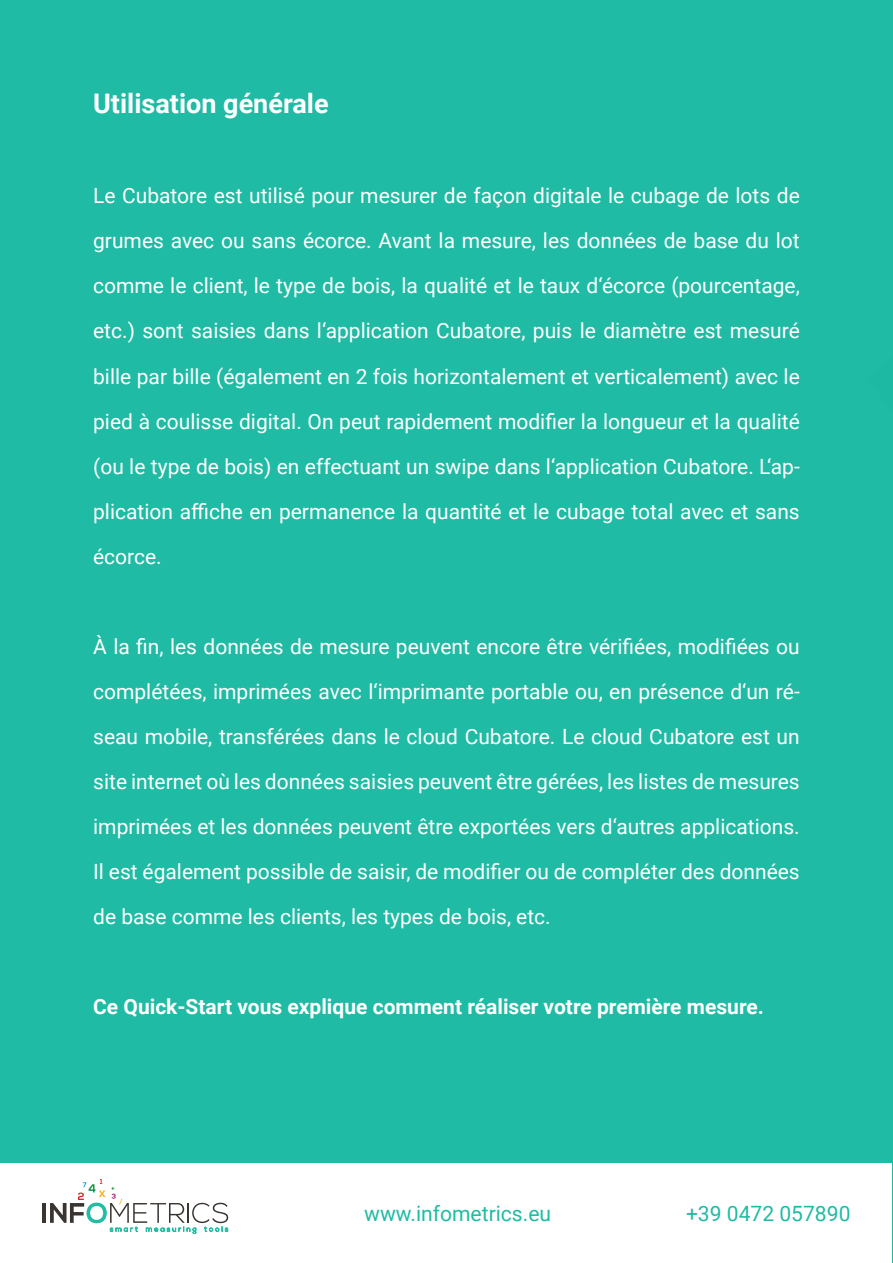
<style>
.page{position:relative;width:893px;height:1263px;background:#fff}
.page>*{position:absolute;margin:0;border:0;box-sizing:border-box;transform-origin:0 0}
.t1{font:700 27px "Roboto";color:#fff}
.t2{font:21.15px "Roboto";color:#1fbba4}
.t3{font:21px/45px "Roboto";color:#fff;text-align:justify}
.t4{font:700 21px "Roboto";color:#fff}
</style>
<div class="page">
<div style="left:0;top:0;width:893px;height:1163px;background:#1fbba4"></div>
<hr style="left:43px;top:1203px;width:3px;height:20px;background:#3b3532">
<svg style="left:50px;top:1179px;width:178px;height:55px"></svg>
<hr style="left:892px;top:1162px;width:1px;height:101px;background:#1fbba4">
<p class="t1" style="left:93px;top:85px;width:237px">Utilisation générale</p>
<p class="t3" style="left:93px;top:173px;width:708px">Le Cubatore est utilisé pour mesurer de façon digitale le cubage de lots de grumes avec ou sans écorce. Avant la mesure, les données de base du lot comme le client, le type de bois, la qualité et le taux d‘écorce (pourcentage, etc.) sont saisies dans l‘application Cubatore, puis le diamètre est mesuré bille par bille (également en 2 fois horizontalement et verticalement) avec le pied à coulisse digital. On peut rapidement modifier la longueur et la qualité (ou le type de bois) en effectuant un swipe dans l‘application Cubatore. L‘ap&shy;plication affiche en permanence la quantité et le cubage total avec et sans écorce.</p>
<p class="t3" style="left:93px;top:623px;width:708px">À la fin, les données de mesure peuvent encore être vérifiées, modifiées ou complétées, imprimées avec l‘imprimante portable ou, en présence d‘un ré&shy;seau mobile, transférées dans le cloud Cubatore. Le cloud Cubatore est un site internet où les données saisies peuvent être gérées, les listes de mesures imprimées et les données peuvent être exportées vers d‘autres applications.<br>Il est également possible de saisir, de modifier ou de compléter des données de base comme les clients, les types de bois, etc.</p>
<p class="t4" style="left:93px;top:991px;width:672px">Ce Quick-Start vous explique comment réaliser votre première mesure.</p>
<p class="t2" style="left:364px;top:1198px;width:188px">www.infometrics.eu</p>
<p class="t2" style="left:686px;top:1198px;width:166px">+39 0472 057890</p>
</div>
